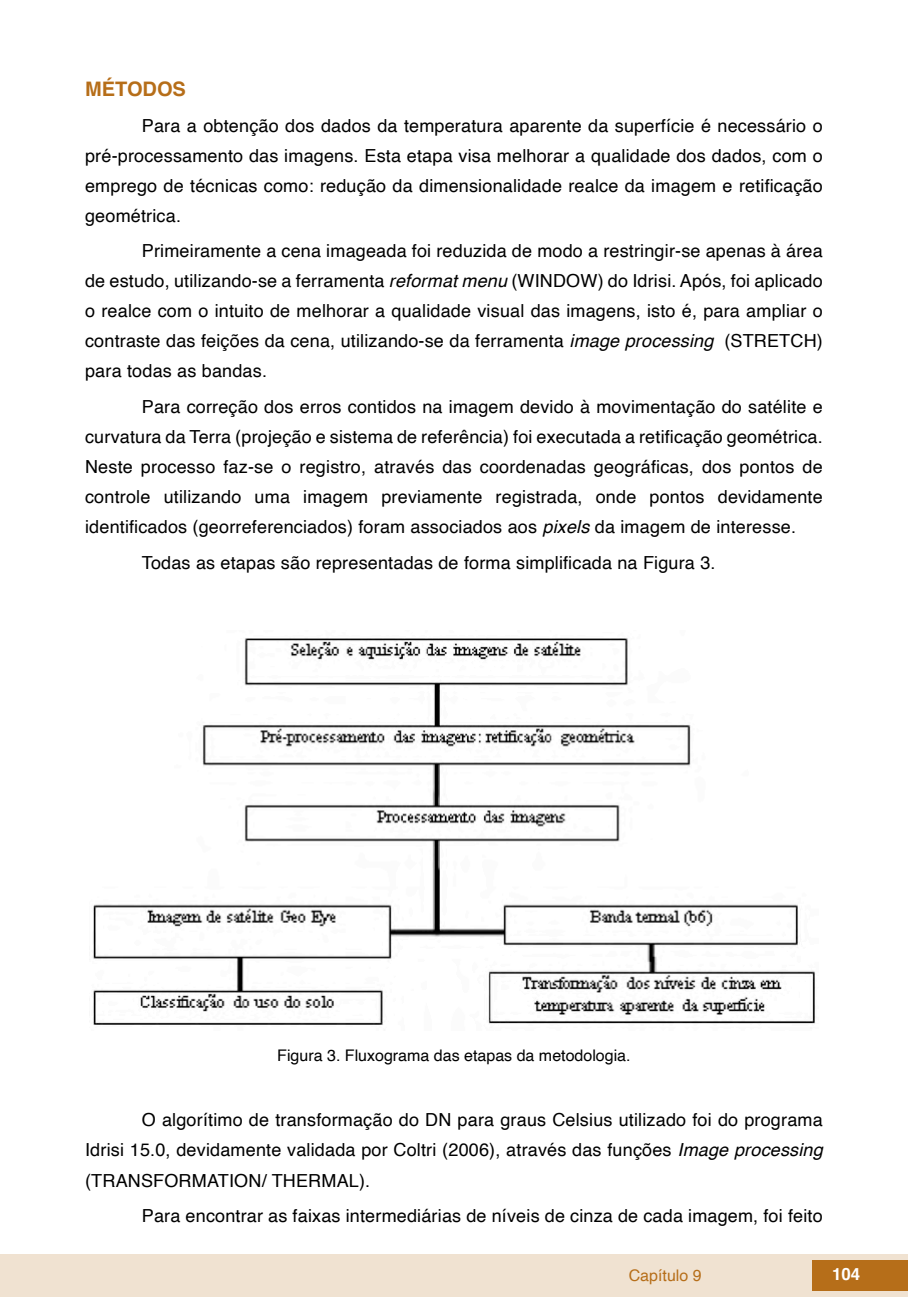
<style>
.page{position:relative;width:908px;height:1304px;background:#fff}
.page>*{position:absolute;margin:0;border:0;box-sizing:border-box;transform-origin:0 0}
.TITULOS{font:700 20px "Helvetica";color:#b66e19}
.txt{font:18px/30px "Helvetica";letter-spacing:.01em;color:#000;text-align:justify}
.t1{font:700 16.8px "Helvetica";color:#fff}
.imagens_graf_tab{font:16px "Helvetica";color:#000}
.t2{font:16px "Helvetica";color:#b66e19}
.s1{font-style:italic}
</style>
<div class="page">
<div style="left:0;top:1254px;width:906px;height:43px;background:#f0e2d1"></div>
<div style="left:812px;top:1261px;width:95px;height:30px;background:#b66e19"></div>
<img style="left:93px;top:638px;width:722px;height:387px">
<p class="TITULOS" style="left:85px;top:73px;width:102px">MÉTODOS</p>
<p class="txt" style="left:85px;top:111px;width:738px;text-indent:57px">Para a obtenção dos dados da temperatura aparente da superfície é necessário o pré-processamento das imagens. Esta etapa visa melhorar a qualidade dos dados, com o emprego de técnicas como: redução da dimensionalidade realce da imagem e retificação geométrica.</p>
<p class="txt" style="left:85px;top:237px;width:739px;text-indent:57px">Primeiramente a cena imageada foi reduzida de modo a restringir-se apenas à área de estudo, utilizando-se a ferramenta <span class="s1">reformat menu</span> (WINDOW) do Idrisi. Após, foi aplicado o realce com o intuito de melhorar a qualidade visual das imagens, isto é, para ampliar o contraste das feições da cena, utilizando-se da ferramenta <span class="s1">image processing</span> (STRETCH) para todas as bandas.</p>
<p class="txt" style="left:85px;top:392px;width:738px;text-indent:57px">Para correção dos erros contidos na imagem devido à movimentação do satélite e curvatura da Terra (projeção e sistema de referência) foi executada a retificação geométrica.<br>Neste processo faz-se o registro, através das coordenadas geográficas, dos pontos de controle utilizando uma imagem previamente registrada, onde pontos devidamente identificados (georreferenciados) foram associados aos <span class="s1">pixels</span> da imagem de interesse.</p>
<p class="txt" style="left:142px;top:548px;width:575px">Todas as etapas são representadas de forma simplificada na Figura 3.</p>
<p class="imagens_graf_tab" style="left:277px;top:1043px;width:355px">Figura 3. Fluxograma das etapas da metodologia.</p>
<p class="txt" style="left:85px;top:1106px;width:738px;text-indent:57px">O algorítimo de transformação do DN para graus Celsius utilizado foi do programa Idrisi 15.0, devidamente validada por Coltri (2006), através das funções <span class="s1">Image processing </span>(TRANSFORMATION/ THERMAL).</p>
<p class="txt" style="left:142px;top:1201px;width:682px">Para encontrar as faixas intermediárias de níveis de cinza de cada imagem, foi feito</p>
<p class="t2" style="left:628px;top:1263px;width:74px">Capítulo 9</p>
<p class="t1" style="left:831px;top:1261px;width:30px">104</p>
</div>
